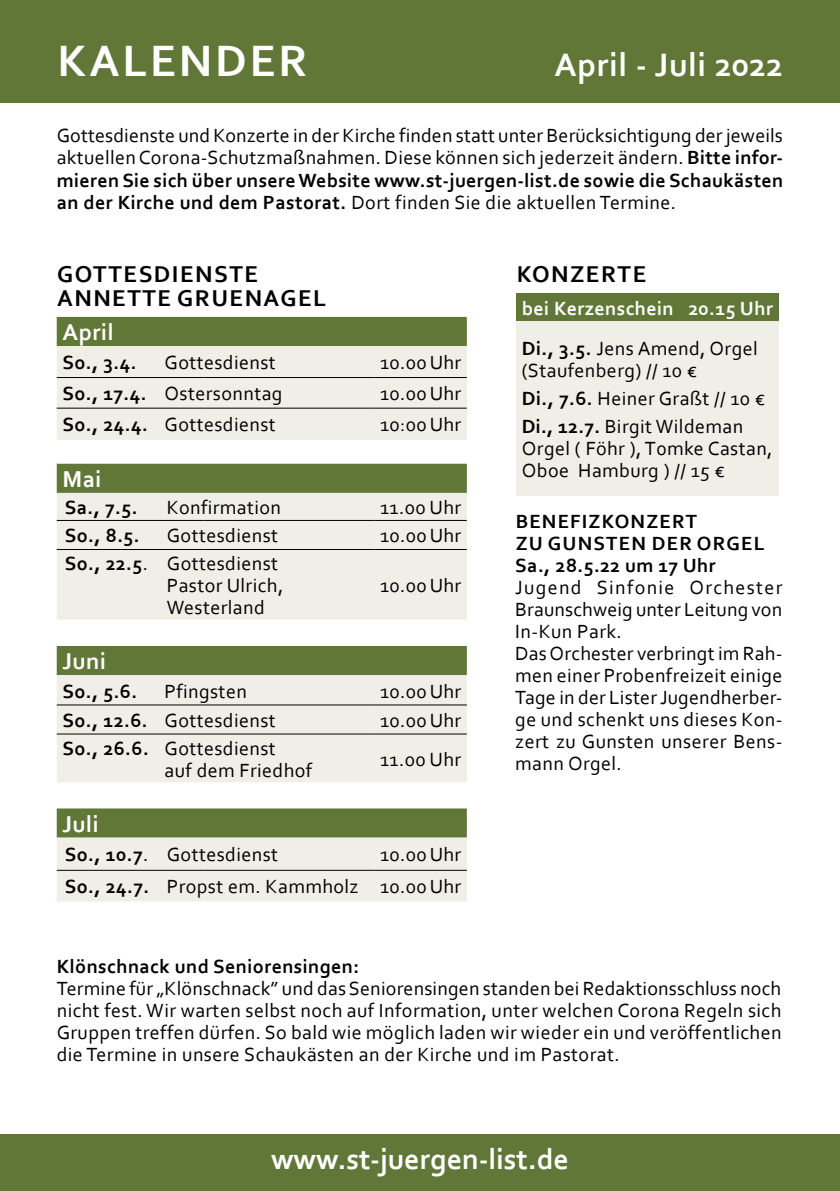
<style>
.page{position:relative;width:840px;height:1191px;background:#fff}
.page>*{position:absolute;margin:0;border:0;box-sizing:border-box;transform-origin:0 0}
.t1{font:700 46px "Corbel";letter-spacing:.06em;color:#fff}
.t2{font:700 34px "Corbel";letter-spacing:.02em;color:#fff}
.t3{font:700 30px "Corbel";color:#fff}
.t4{font:700 24px/24px "Corbel";letter-spacing:.06em;color:#000}
.t5{font:700 24px "Corbel";letter-spacing:.02em;color:#fff}
.t6{font:20px/22px "Corbel";letter-spacing:.02em;color:#000}
.t7{font:700 20px "Corbel";letter-spacing:.02em;color:#000}
.t8{font:700 20px/22px "Corbel";letter-spacing:.06em;color:#000}
.t9{font:700 20px/40.6px "Corbel";letter-spacing:.02em;color:#fff}
.s1{font-weight:700}
.s2{color:#000}
.s3{font-weight:400;color:#000}
</style>
<div class="page">
<div style="left:0;top:0;width:839px;height:102px;background:#607738"></div>
<div style="left:0;top:1134px;width:839px;height:57px;background:#607738"></div>
<div style="left:57px;top:317px;width:409px;height:29px;background:#607738"></div>
<svg style="left:57px;top:346px;width:409px;height:555px;background:#d9ddce"></svg>
<hr style="left:57px;top:377px;width:147px;height:1px;background:#000">
<hr style="left:204px;top:377px;width:170px;height:1px;background:#000">
<hr style="left:374px;top:377px;width:92px;height:1px;background:#000">
<hr style="left:57px;top:520px;width:147px;height:1px;background:#000">
<hr style="left:204px;top:520px;width:170px;height:1px;background:#000">
<hr style="left:57px;top:869px;width:147px;height:1px;background:#000">
<hr style="left:204px;top:869px;width:170px;height:1px;background:#000">
<hr style="left:374px;top:520px;width:92px;height:1px;background:#000">
<hr style="left:374px;top:869px;width:92px;height:1px;background:#000">
<hr style="left:57px;top:408px;width:147px;height:1px;background:#000">
<hr style="left:204px;top:408px;width:170px;height:1px;background:#000">
<hr style="left:374px;top:408px;width:92px;height:1px;background:#000">
<hr style="left:57px;top:549px;width:147px;height:1px;background:#000">
<hr style="left:204px;top:549px;width:170px;height:1px;background:#000">
<hr style="left:374px;top:549px;width:92px;height:1px;background:#000">
<hr style="left:57px;top:704px;width:147px;height:1px;background:#000">
<hr style="left:204px;top:704px;width:170px;height:1px;background:#000">
<hr style="left:374px;top:704px;width:92px;height:1px;background:#000">
<hr style="left:57px;top:733px;width:147px;height:1px;background:#000">
<hr style="left:204px;top:733px;width:170px;height:1px;background:#000">
<hr style="left:374px;top:733px;width:92px;height:1px;background:#000">
<div style="left:516px;top:293px;width:262px;height:28px;background:#607738"></div>
<div style="left:516px;top:321px;width:262px;height:175px;background:#efefe8"></div>
<h1 class="t1" style="left:58px;top:32px;width:251px">KALENDER</h1>
<h2 class="t2" style="left:554px;top:44px;width:230px">April - Juli 2022</h2>
<p class="t6" style="left:57px;top:124px;width:727px;text-align:justify">Gottesdienste und Konzerte in der Kirche finden statt unter Berücksichtigung der jeweils aktuellen Corona-Schutzmaßnahmen. Diese können sich jederzeit ändern. <span class="s1">Bitte infor&shy;mieren Sie sich über unsere Website www.st-juergen-list.de sowie die Schaukästen an der Kirche und dem Pastorat.</span> Dort finden Sie die aktuellen Termine.</p>
<p class="t4" style="left:57px;top:261px;width:270px">GOTTESDIENSTE<br>ANNETTE GRUENAGEL</p>
<p class="t5" style="left:62px;top:318px;width:53px">April</p>
<p class="t7" style="left:62px;top:350px;width:76px">So., 3.4.</p>
<p class="t6" style="left:164px;top:351px;width:113px">Gottesdienst</p>
<p class="t6" style="left:380px;top:351px;width:82px">10.00 Uhr</p>
<p class="t6" style="left:62px;top:382px;width:221px"><span class="s1">So., 17.4.</span> Ostersonntag</p>
<p class="t6" style="left:380px;top:382px;width:82px">10.00 Uhr</p>
<p class="t6" style="left:62px;top:413px;width:215px"><span class="s1">So., 24.4.</span> Gottesdienst</p>
<p class="t6" style="left:380px;top:413px;width:82px">10:00 Uhr</p>
<p class="t5" style="left:62px;top:464px;width:41px">Mai</p>
<p class="t7" style="left:65px;top:495px;width:74px">Sa., 7.5.</p>
<p class="t6" style="left:167px;top:496px;width:116px">Konfirmation</p>
<p class="t6" style="left:380px;top:496px;width:82px">11.00 Uhr</p>
<p class="t7" style="left:65px;top:523px;width:76px">So., 8.5.</p>
<p class="t6" style="left:167px;top:524px;width:113px">Gottesdienst</p>
<p class="t6" style="left:380px;top:524px;width:82px">10.00 Uhr</p>
<p class="t6" style="left:167px;top:552px;width:118px;text-indent:-102px"><span class="s1">So., 22.5</span>. Gottesdienst<br>Pastor Ulrich,<br>Westerland</p>
<p class="t6" style="left:380px;top:574px;width:82px">10.00 Uhr</p>
<p class="t5" style="left:62px;top:646px;width:45px">Juni</p>
<p class="t7" style="left:62px;top:678px;width:76px">So., 5.6.</p>
<p class="t6" style="left:164px;top:679px;width:84px">Pfingsten</p>
<p class="t6" style="left:380px;top:679px;width:82px">10.00 Uhr</p>
<p class="t6" style="left:62px;top:709px;width:215px"><span class="s1">So., 12.6.</span> Gottesdienst</p>
<p class="t6" style="left:380px;top:709px;width:82px">10.00 Uhr</p>
<p class="t6" style="left:164px;top:736px;width:149px;text-indent:-102px"><span class="s1">So., 26.6.</span> Gottesdienst<br>auf dem Friedhof</p>
<p class="t6" style="left:380px;top:747px;width:82px">11.00 Uhr</p>
<p class="t5" style="left:62px;top:809px;width:38px">Juli</p>
<p class="t6" style="left:65px;top:843px;width:215px"><span class="s1">So., 10.7</span>. Gottesdienst</p>
<p class="t6" style="left:65px;top:838px;width:397px;line-height:31.8px;text-align:right">10.00 Uhr<br><span class="s1">So., 24.7.</span> Propst em. Kammholz 10.00 Uhr</p>
<p class="t4" style="left:516px;top:261px;width:131px">KONZERTE</p>
<p class="t9" style="left:521px;top:287px;width:252px">bei Kerzenschein 20.15 Uhr<br><span class="s2">Di., 3.5.</span> <span class="s3">Jens Amend, Orgel</span></p>
<p class="t6" style="left:521px;top:356px;width:245px;line-height:28px">(Staufenberg) // 10 €<br><span class="s1">Di., 7.6.</span> Heiner Graßt // 10 €<br><span class="s1">Di., 12.7.</span> Birgit Wildeman</p>
<p class="t6" style="left:521px;top:437px;width:252px">Orgel ( Föhr ), T0mke Castan,<br>Oboe Hamburg ) // 15 €</p>
<p class="t8" style="left:515px;top:510px;width:250px">BENEFIZKONZERT<br>ZU GUNSTEN DER ORGEL<br>Sa., 28.5.22 um 17 Uhr</p>
<p class="t6" style="left:515px;top:576px;width:268px">Jugend Sinfonie Orchester<br>Braunschweig unter Leitung von<br>In-Kun Park.<br>Das Orchester verbringt im Rah&shy;men einer Probenfreizeit einige<br>Tage in der Lister Jugendherber&shy;ge und schenkt uns dieses Kon&shy;zert zu Gunsten unserer Bens&shy;mann Orgel.</p>
<p class="t7" style="left:57px;top:954px;width:304px">Klönschnack und Seniorensingen:</p>
<p class="t6" style="left:57px;top:977px;width:726px;text-align:justify">Termine für „Klönschnack” und das Seniorensingen standen bei Redaktionsschluss noch nicht fest. Wir warten selbst noch auf Information, unter welchen Corona Regeln sich Gruppen treffen dürfen. So bald wie möglich laden wir wieder ein und veröffentlichen die Termine in unsere Schaukästen an der Kirche und im Pastorat.</p>
<h3 class="t3" style="left:271px;top:1140px;width:299px">www.st-juergen-list.de</h3>
</div>
